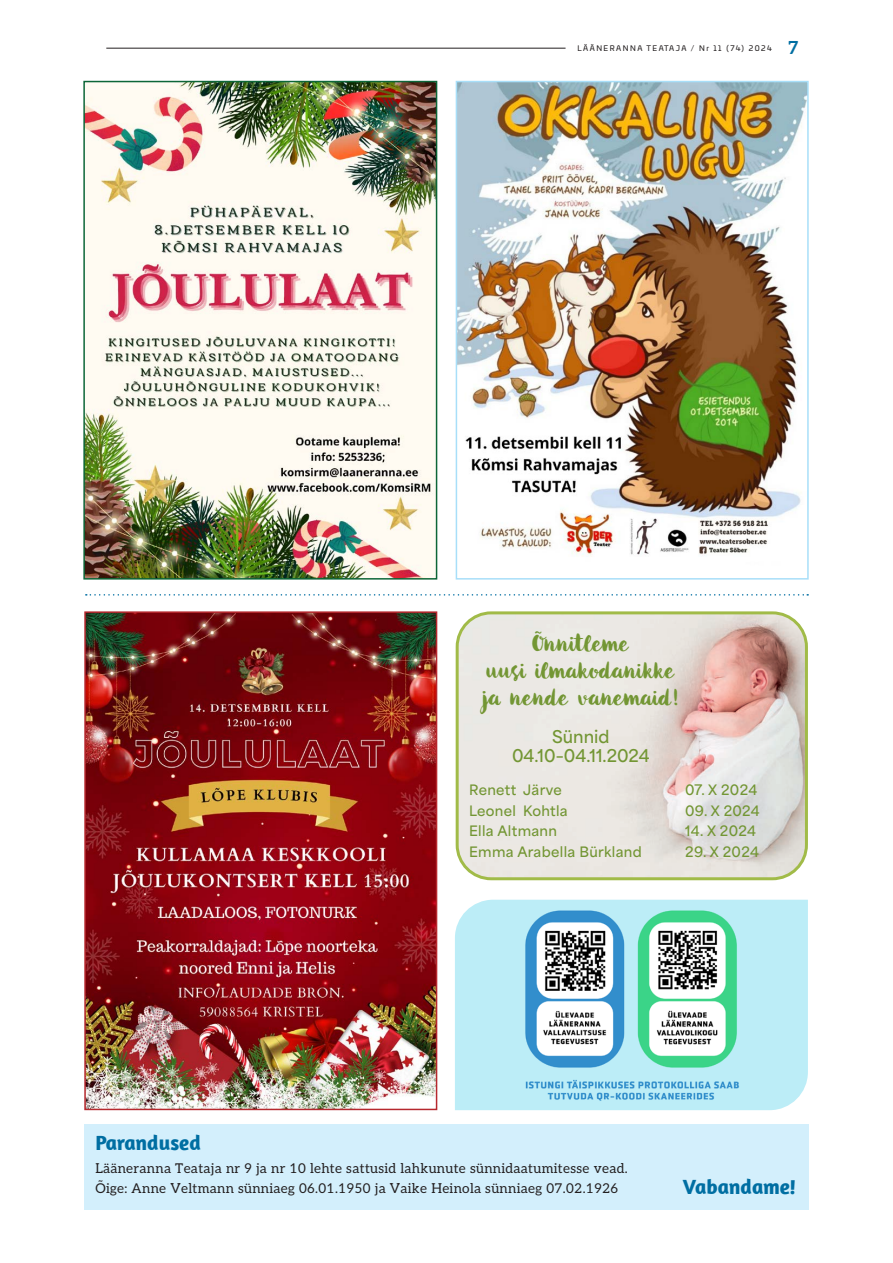
<style>
.page{position:relative;width:893px;height:1263px;background:#fff}
.page>*{position:absolute;margin:0;border:0;box-sizing:border-box;transform-origin:0 0}
.t1{font:22.5px/27px "Botanica Script";color:#739634;text-align:center}
.t2{font:700 21px "Amaranth";color:#006ea2}
.t3{font:18px "Aleo";color:#006ea2}
.t4{font:600 16.5px/19.8px "Area Normal";color:#739634;text-align:center}
.t5{font:13.5px "Aleo";letter-spacing:.025em;color:#231f20}
.t6{font:600 13.5px "Area Normal";letter-spacing:.025em;color:#739634}
.t7{font:7.5px "Univia Pro";letter-spacing:.2em;color:#231f20}
</style>
<div class="page">
<hr style="left:106px;top:48px;width:460px;height:1px;background:#231f20">
<svg style="left:86px;top:594px;width:722px;height:2px"></svg>
<img style="left:86px;top:84px;width:348px;height:493px">
<div style="left:83px;top:81px;width:354px;height:499px;border:2px solid #0d6638"></div>
<img style="left:87px;top:614px;width:347px;height:493px">
<div style="left:84px;top:611px;width:353px;height:499px;border:2px solid #b6282e"></div>
<img style="left:459px;top:84px;width:347px;height:473px">
<div style="left:456px;top:81px;width:353px;height:499px;border:2px solid #a8dff9"></div>
<img style="left:457px;top:615px;width:347px;height:264px">
<div style="left:456px;top:611px;width:352px;height:269px;border:3px solid #a1bb48;border-radius:34px"></div>
<img style="left:455px;top:900px;width:353px;height:210px">
<div style="left:84px;top:1124px;width:725px;height:85px;background:#d3effc"></div>
<p class="t7" style="left:577px;top:42px;width:196px">LÄÄNERANNA TEATAJA / Nr 11 (74) 2024</p>
<h3 class="t3" style="left:788px;top:34px;width:12px">7</h3>
<h1 class="t1" style="left:482px;top:631px;width:198px">Õnnitleme<br>uusi ilmakodanikke ja nende vanemaid!</h1>
<p class="t4" style="left:512px;top:725px;width:139px">Sünnid<br>04.10–04.11.2024</p>
<p class="t6" style="left:469px;top:778px;width:94px">Renett Järve</p>
<p class="t6" style="left:685px;top:778px;width:74px">07. X 2024</p>
<p class="t6" style="left:469px;top:798px;width:100px">Leonel Kohtla</p>
<p class="t6" style="left:685px;top:798px;width:76px">09. X 2024</p>
<p class="t6" style="left:469px;top:819px;width:89px">Ella Altmann</p>
<p class="t6" style="left:685px;top:819px;width:72px">14. X 2024</p>
<p class="t6" style="left:469px;top:839px;width:174px">Emma Arabella Bürkland</p>
<p class="t6" style="left:685px;top:839px;width:75px">29. X 2024</p>
<h2 class="t2" style="left:95px;top:1129px;width:107px">Parandused</h2>
<p class="t5" style="left:95px;top:1178px;width:524px">Õige: Anne Veltmann sünniaeg 06.01.1950 ja Vaike Heinola sünniaeg 07.02.1926</p>
<h2 class="t2" style="left:683px;top:1173px;width:115px">Vabandame!</h2>
<p class="t5" style="left:95px;top:1157px;width:534px">Lääneranna Teataja nr 9 ja nr 10 lehte sattusid lahkunute sünnidaatumitesse vead.</p>
</div>
